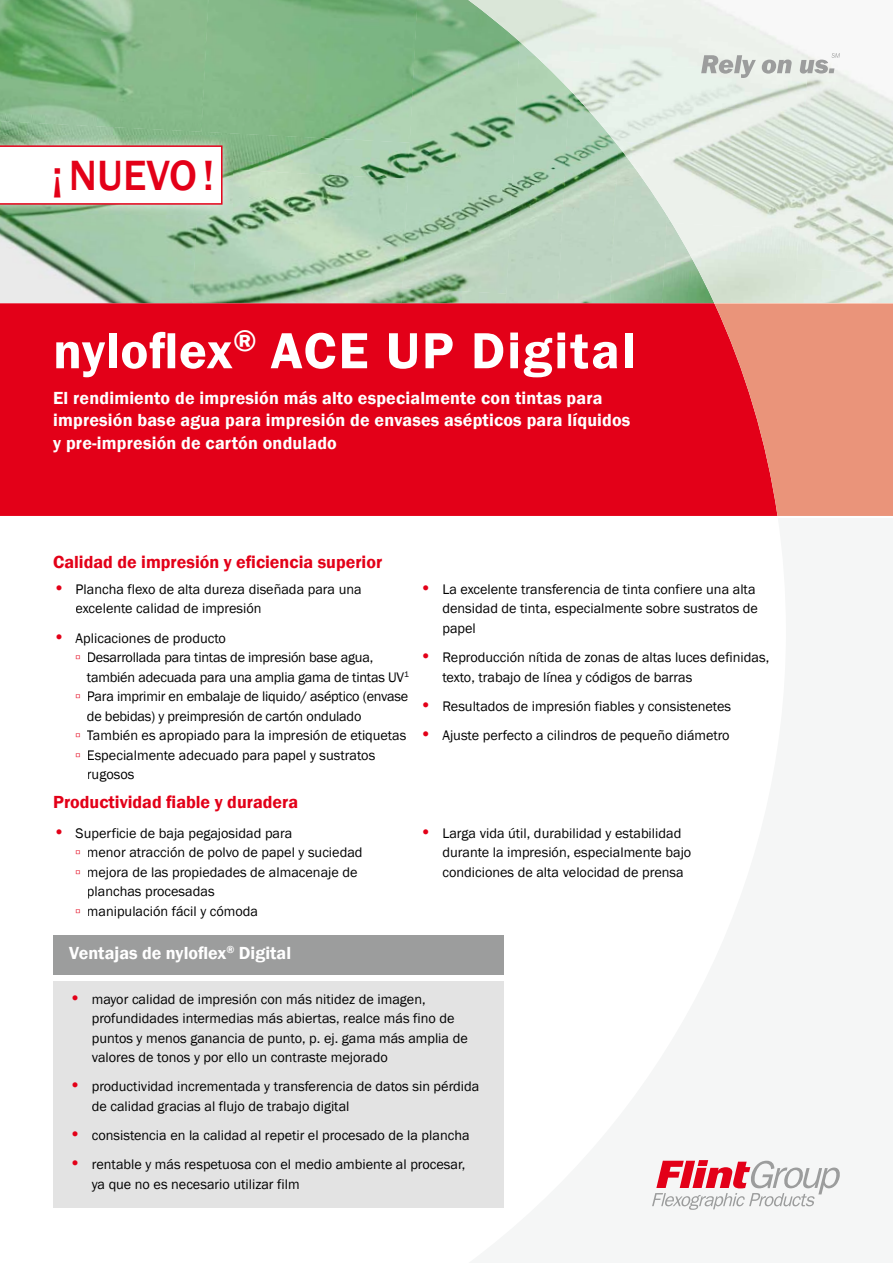
<style>
.page{position:relative;width:893px;height:1263px;background:#fff}
.page>*{position:absolute;margin:0;border:0;box-sizing:border-box;transform-origin:0 0}
.t1{font:600 52.5px "Franklin Gothic";letter-spacing:.04em;color:#fff}
.t2{font:500 43.5px "Franklin Gothic";color:#e30018}
.t3{font:600 18px/22.5px "Franklin Gothic";letter-spacing:.01em;color:#fff}
.t4{font:600 18px "Franklin Gothic";color:#e30018}
.t5{font:14.25px/19.5px "Franklin Gothic";color:#000}
.s1{font-size:18px;color:#e30018}
.s2{font-weight:600;color:#e30018}
</style>
<div class="page">
<img style="left:0;top:0;width:201px;height:121px">
<img style="left:201px;top:0;width:201px;height:121px">
<img style="left:402px;top:0;width:104px;height:288px">
<img style="left:506px;top:74px;width:52px;height:229px">
<img style="left:558px;top:113px;width:52px;height:190px">
<img style="left:610px;top:152px;width:52px;height:151px">
<img style="left:0;top:121px;width:410px;height:58px">
<img style="left:197px;top:170px;width:211px;height:133px">
<img style="left:662px;top:230px;width:10px;height:73px">
<img style="left:0;top:215px;width:197px;height:88px">
<img style="left:401px;top:288px;width:106px;height:15px">
<div style="left:0;top:303px;width:714px;height:213px;background:#e30018"></div>
<svg style="left:714px;top:303px;width:179px;height:213px;background:#e87566"></svg>
<img style="left:468px;top:0;width:329px;height:74px">
<img style="left:797px;top:48px;width:96px;height:220px">
<img style="left:539px;top:59px;width:268px;height:54px">
<img style="left:580px;top:101px;width:225px;height:51px">
<img style="left:615px;top:142px;width:188px;height:88px">
<img style="left:672px;top:223px;width:127px;height:80px">
<img style="left:795px;top:268px;width:98px;height:35px">
<svg style="left:652px;top:1160px;width:188px;height:50px"></svg>
<svg style="left:701px;top:55px;width:55px;height:23px"></svg>
<svg style="left:762px;top:60px;width:30px;height:14px"></svg>
<svg style="left:800px;top:53px;width:40px;height:21px"></svg>
<div style="left:53px;top:935px;width:450px;height:39px;background:#9c9d9d"></div>
<div style="left:53px;top:981px;width:450px;height:227px;background:#e3e3e3"></div>
<img style="left:0;top:136px;width:232px;height:79px">
<svg style="left:0;top:145px;width:223px;height:60px"></svg>
<h2 class="t2" style="left:52px;top:150px;width:165px">¡ NUEVO !</h2>
<h1 class="t1" style="left:53px;top:320px;width:584px">nyloflex<sup>®</sup> ACE UP Digital</h1>
<p class="t3" style="left:53px;top:386px;width:579px">El rendimiento de impresión más alto especialmente con tintas para impresión base agua para impresión de envases asépticos para líquidos y pre-impresión de cartón ondulado</p>
<p class="t4" style="left:53px;top:551px;width:331px">Calidad de impresión y eficiencia superior</p>
<p class="t5" style="left:76px;top:579px;width:288px;text-indent:-23px"><span class="s1">•</span> Plancha flexo de alta dureza diseñada para una excelente calidad de impresión</p>
<p class="t5" style="left:53px;top:628px;width:174px"><span class="s1">•</span> Aplicaciones de producto</p>
<p class="t5" style="left:76px;top:647px;width:299px"><span class="s2">▫</span> Desarrollada para tintas de impresión base agua,</p>
<p class="t5" style="left:87px;top:667px;width:323px">también adecuada para una amplia gama de tintas UV<sup>1</sup></p>
<p class="t5" style="left:76px;top:686px;width:334px"><span class="s2">▫</span> Para imprimir en embalaje de liquido/ aséptico (envase</p>
<p class="t5" style="left:87px;top:706px;width:276px">de bebidas) y preimpresión de cartón ondulado</p>
<p class="t5" style="left:76px;top:725px;width:332px"><span class="s2">▫</span> También es apropiado para la impresión de etiquetas</p>
<p class="t5" style="left:76px;top:745px;width:301px"><span class="s2">▫</span> Especialmente adecuado para papel y sustratos</p>
<p class="t5" style="left:87px;top:764px;width:49px">rugosos</p>
<p class="t4" style="left:53px;top:792px;width:246px">Productividad fiable y duradera</p>
<p class="t5" style="left:53px;top:823px;width:241px"><span class="s1">•</span> Superficie de baja pegajosidad para</p>
<p class="t5" style="left:76px;top:842px;width:288px"><span class="s2">▫</span> menor atracción de polvo de papel y suciedad</p>
<p class="t5" style="left:76px;top:862px;width:283px"><span class="s2">▫</span> mejora de las propiedades de almacenaje de</p>
<p class="t5" style="left:87px;top:881px;width:129px">planchas procesadas</p>
<p class="t5" style="left:76px;top:901px;width:184px"><span class="s2">▫</span> manipulación fácil y cómoda</p>
<p class="t5" style="left:442px;top:579px;width:317px;text-indent:-23px"><span class="s1">•</span> La excelente transferencia de tinta confiere una alta densidad de tinta, especialmente sobre sustratos de papel</p>
<p class="t5" style="left:442px;top:647px;width:328px;text-indent:-23px"><span class="s1">•</span> Reproducción nítida de zonas de altas luces definidas, texto, trabajo de línea y códigos de barras</p>
<p class="t5" style="left:420px;top:696px;width:313px"><span class="s1">•</span> Resultados de impresión fiables y consistenetes</p>
<p class="t5" style="left:420px;top:725px;width:311px"><span class="s1">•</span> Ajuste perfecto a cilindros de pequeño diámetro</p>
<p class="t5" style="left:442px;top:823px;width:250px;text-indent:-23px"><span class="s1">•</span> Larga vida útil, durabilidad y estabilidad durante la impresión, especialmente bajo condiciones de alta velocidad de prensa</p>
<p class="t3" style="left:69px;top:942px;width:223px">Ventajas de nyloflex<sup>®</sup> Digital</p>
<p class="t5" style="left:92px;top:989px;width:377px;text-indent:-22px"><span class="s1">•</span> mayor calidad de impresión con más nitidez de imagen, profundidades intermedias más abiertas, realce más fino de puntos y menos ganancia de punto, p. ej. gama más amplia de valores de tonos y por ello un contraste mejorado</p>
<p class="t5" style="left:92px;top:1076px;width:389px;text-indent:-23px"><span class="s1">•</span> productividad incrementada y transferencia de datos sin pérdida de calidad gracias al flujo de trabajo digital</p>
<p class="t5" style="left:69px;top:1125px;width:402px"><span class="s1">•</span> consistencia en la calidad al repetir el procesado de la plancha</p>
<p class="t5" style="left:92px;top:1154px;width:375px;text-indent:-23px"><span class="s1">•</span> rentable y más respetuosa con el medio ambiente al procesar, ya que no es necesario utilizar film</p>
</div>
